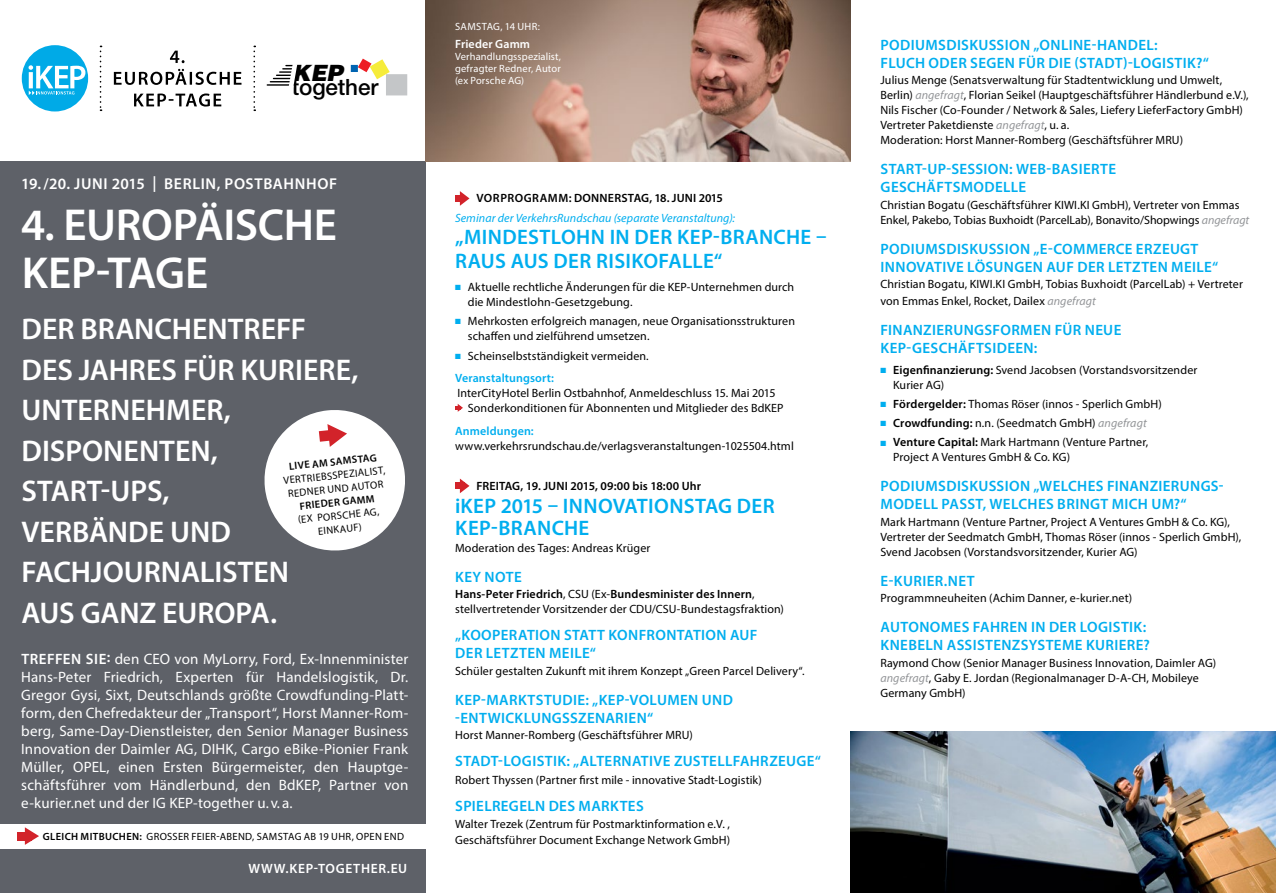
<style>
.page{position:relative;width:1276px;height:893px;background:#fff}
.page>*{position:absolute;margin:0;border:0;box-sizing:border-box;transform-origin:0 0}
.t1{font:600 45px/48px "Myriad Pro";letter-spacing:-.01em;color:#fff}
.t2{font:600 30px/40.5px "Myriad Pro";color:#fff}
.t3{font:600 21px/24px "Myriad Pro";letter-spacing:.015em;color:#00aeef}
.t4{font:600 15.75px "Myriad Pro";letter-spacing:.04em;color:#fff}
.t5{font:600 15px/18px "Myriad Pro";letter-spacing:.025em;color:#00aeef}
.t6{font:15px/18px "Myriad Pro";letter-spacing:.01em;color:#fff;text-align:justify}
.t7{font:600 13.5px "Myriad Pro";letter-spacing:.065em;color:#fff}
.t8{font:12px/15px "Myriad Pro";letter-spacing:.01em;color:#000}
.t9{font:600 12px "Myriad Pro";letter-spacing:.015em;color:#000}
.t10{font:italic 12px "Myriad Pro";letter-spacing:.005em;color:#00aeef}
.t11{font:600 12px "Myriad Pro";letter-spacing:.045em;color:#000}
.t12{font:600 12px "Myriad Pro";letter-spacing:.015em;color:#00aeef}
.t13{font:600 12px "Myriad Pro";letter-spacing:.015em;color:#fff}
.t14{font:10.5px "Myriad Pro";letter-spacing:.03em;color:#000}
.t15{font:10.5px/12px "Myriad Pro";letter-spacing:.015em;color:#fff;text-align:justify}
.t16{font:600 10.5px "Myriad Pro";letter-spacing:.04em;color:#000}
.s1{font-weight:600}
.s2{font-weight:400}
.s3{color:#00aeef}
.s4{font-weight:600;color:#00aeef}
.s5{font-style:italic;color:#939598}
</style>
<div class="page">
<div style="left:0;top:162px;width:425px;height:731px;background:#5e6168"></div>
<div style="left:0;top:824px;width:425px;height:24px;background:#fff"></div>
<hr style="left:267px;top:84px;width:26px;height:2px;background:#000">
<div style="left:386px;top:74px;width:21px;height:21px;background:#c4c6c8"></div>
<div style="left:22px;top:45px;width:66px;height:66px;background:#00aae7;border-radius:50%"></div>
<svg style="left:29px;top:65px;width:56px;height:30px"></svg>
<svg style="left:100px;top:46px;width:2px;height:65px"></svg>
<svg style="left:253px;top:46px;width:2px;height:65px"></svg>
<svg style="left:134px;top:93px;width:87px;height:14px"></svg>
<svg style="left:114px;top:69px;width:127px;height:16px"></svg>
<svg style="left:170px;top:51px;width:14px;height:12px"></svg>
<div style="left:18px;top:832px;width:14px;height:8px;background:#d2232a"></div>
<svg style="left:25px;top:827px;width:14px;height:18px"></svg>
<img style="left:425px;top:0;width:425px;height:162px">
<img style="left:850px;top:731px;width:426px;height:162px">
<div style="left:455px;top:483px;width:10px;height:6px;background:#d2232a"></div>
<svg style="left:460px;top:479px;width:9px;height:14px"></svg>
<div style="left:455px;top:195px;width:10px;height:7px;background:#d2232a"></div>
<svg style="left:460px;top:191px;width:9px;height:15px"></svg>
<svg style="left:455px;top:404px;width:8px;height:8px"></svg>
<svg style="left:270px;top:59px;width:120px;height:37px"></svg>
<svg style="left:264px;top:410px;width:141px;height:141px"></svg>
<h3 class="t4" style="left:21px;top:174px;width:317px">19./20. JUNI 2015 | BERLIN, POSTBAHNHOF</h3>
<h1 class="t1" style="left:21px;top:200px;width:70px">4. EURO</h1>
<h1 class="t1" style="left:22px;top:200px;width:263px;text-indent:151px">PÄISCHE<br>KEP-TAGE</h1>
<h2 class="t2" style="left:21px;top:308px;width:339px">DER BRANCHENTREFF<br>DES JAHRES FÜR KURIERE,<br>UNTERNEHMER,<br>DISPONENTEN,<br>START-UPS,<br>VERBÄNDE UND<br>FACHJOURNALISTEN<br>AUS GANZ EUROPA.</h2>
<p class="t16" style="left:288px;top:460px;width:88px;rotate:-6deg">LIVE AM SAMST AG</p>
<p class="t14" style="left:283px;top:474px;width:14px;rotate:-6deg">Vertriebsspe</p>
<p class="t14" style="left:348px;top:467px;width:13px;rotate:-6deg">zialist</p>
<p class="t14" style="left:287px;top:487px;width:77px;rotate:-6deg">Red ner und Autor</p>
<p class="t16" style="left:299px;top:499px;width:76px;rotate:-6deg">FRIEDER GAMM</p>
<p class="t14" style="left:297px;top:513px;width:33px;rotate:-6deg">(ex Porsche</p>
<p class="t14" style="left:317px;top:525px;width:23px;rotate:-6deg">Einkauf</p>
<p class="t6" style="left:21px;top:650px;width:388px"><span class="s1">TREFFEN SIE:</span> den CEO von MyLorry, Ford, Ex-Innenminister Hans-Peter Friedrich, Experten für Handelslogistik, Dr.<br>Gregor Gysi, Sixt, Deutschlands größte Crowdfunding-Platt&shy;form, den Chefredakteur der „Transport“, Horst Manner-Rom&shy;berg, Same-Day-Dienstleister, den Senior Manager Business Innovation der Daimler AG, DIHK, Cargo eBike-Pionier Frank Müller, OPEL, einen Ersten Bürgermeister, den Hauptge&shy;schäftsführer vom Händlerbund, den BdKEP, Partner von e-kurier.net und der IG KEP-together u.v. a.</p>
<p class="t16" style="left:43px;top:830px;width:160px">GLEICH MITBUCHEN: <span class="s2">GroSSer Feier</span></p>
<p class="t14" style="left:216px;top:830px;width:54px">-Abe nd, Samstag</p>
<p class="t14" style="left:304px;top:830px;width:100px">ab 19 Uhr, open end</p>
<p class="t7" style="left:248px;top:860px;width:160px">WWW.KEP-TOGETHER.EU</p>
<p class="t15" style="left:455px;top:20px;width:13px">Samstag</p>
<p class="t15" style="left:500px;top:20px;width:41px">, 14 Uhr:</p>
<p class="t13" style="left:455px;top:36px;width:77px">FRIEDER GAMM</p>
<p class="t15" style="left:455px;top:50px;width:108px">Verhandlungsspezialist, gefragter Redner, Autor (ex Porsche AG)</p>
<p class="t11" style="left:476px;top:191px;width:115px">VORPROGRAMM: DONNER</p>
<p class="t9" style="left:621px;top:191px;width:63px">STAG, 18. JUNI</p>
<p class="t9" style="left:698px;top:191px;width:26px">2015</p>
<p class="t10" style="left:455px;top:211px;width:281px">Seminar der VerkehrsRundschau (separate Veranstaltung):</p>
<h3 class="t3" style="left:455px;top:225px;width:373px">„MINDESTLOHN IN DER KEP-BRANCHE –<br>RAUS AUS DER RISIKOFALLE“</h3>
<p class="t8" style="left:468px;top:279px;width:328px;text-indent:-13px"><span class="s3">■</span> Aktuelle rechtliche Änderungen für die KEP-Unternehmen durch die Mindestlohn-Gesetzgebung.</p>
<p class="t8" style="left:468px;top:314px;width:329px;text-indent:-13px"><span class="s3">■</span> Mehrkosten erfolgreich managen, neue Organisationsstrukturen schaffen und zielführend umsetzen.</p>
<p class="t8" style="left:455px;top:344px;width:195px;line-height:22.5px"><span class="s3">■</span> Scheinselbstständigkeit vermeiden.<br><span class="s4">VERANSTALTUNGSORT:</span></p>
<p class="t8" style="left:468px;top:385px;width:317px;text-indent:-10px">InterCityHotel Berlin Ostbahnhof, Anmeldeschluss 15. Mai 2015<br>Sonderkonditionen für Abonnenten und Mitglieder des BdKEP</p>
<p class="t12" style="left:455px;top:423px;width:80px">ANMELDUNGEN:</p>
<p class="t8" style="left:455px;top:438px;width:340px">www.verkehrsrundschau.de/verlagsveranstaltungen-1025504.html</p>
<p class="t9" style="left:476px;top:478px;width:7px">FREI</p>
<p class="t9" style="left:499px;top:478px;width:57px">TAG, 19. JUNI</p>
<p class="t9" style="left:570px;top:478px;width:132px">2015, 09:00 BIS 18:00 UHR</p>
<h3 class="t3" style="left:455px;top:494px;width:321px;line-height:22.5px">IKEP 2015 – INNOVATIONSTAG DER<br>KEP-BRANCHE</h3>
<p class="t8" style="left:455px;top:540px;width:197px">Moderation des Tages: Andreas Krüger</p>
<p class="t5" style="left:455px;top:567px;width:68px">KEY NOTE</p>
<p class="t8" style="left:455px;top:586px;width:330px"><span class="s1">HANS-PETER FRIEDRICH</span>, CSU (Ex-<span class="s1">BUNDESMINISTER DES INNERN</span>, stellvertretender Vorsitzender der CDU/CSU-Bundestagsfraktion)</p>
<p class="t5" style="left:455px;top:626px;width:304px">„KOOPERATION STATT KONFRONTATION AUF<br>DER LETZTEN MEILE“</p>
<p class="t8" style="left:455px;top:663px;width:351px">Schüler gestalten Zukunft mit ihrem Konzept „Green Parcel Delivery“.</p>
<p class="t5" style="left:455px;top:690px;width:72px">KEP-MARKTST</p>
<p class="t5" style="left:455px;top:690px;width:278px;text-indent:97px">UDIE: „KEP-VOLUMEN UND -ENTWICKLUNGSSZENARIEN“</p>
<p class="t8" style="left:455px;top:727px;width:239px">Horst Manner-Romberg (Geschäftsführer MRU)</p>
<p class="t5" style="left:455px;top:752px;width:367px">STADT-LOGISTIK: „ALTERNATIVE ZUSTELLFAHRZEUGE“</p>
<p class="t8" style="left:455px;top:772px;width:308px">Robert Thyssen (Partner first mile - innovative Stadt-Logistik)</p>
<p class="t5" style="left:455px;top:797px;width:188px">SPIELREGELN DES MARKTES</p>
<p class="t8" style="left:455px;top:815px;width:277px;line-height:16.5px">Walter Trezek (Zentrum für Postmarktinformation e.V. ,<br>Geschäftsführer Document Exchange Network GmbH)</p>
<p class="t5" style="left:880px;top:35px;width:330px">PODIUMSDISKUSSION „ONLINE-HANDEL:<br>FLUCH ODER SEGEN FÜR DIE (STADT)-LOGISTIK?“</p>
<p class="t8" style="left:880px;top:72px;width:370px">Julius Menge (Senatsverwaltung für Stadtentwicklung und Umwelt, Berlin) <span class="s5">angefragt</span>, Florian Seikel (Hauptgeschäftsführer Händlerbund e.V.), Nils Fischer (Co-Founder / Network &amp; Sales, Liefery LieferFactory GmbH)<br>Vertreter Paketdienste <span class="s5">angefragt</span>, u. a.<br>Moderation: Horst Manner-Romberg (Geschäftsführer MRU)</p>
<p class="t5" style="left:880px;top:160px;width:237px">START-UP-SESSION: WEB-BASIERTE<br>GESCHÄFTSMODELLE</p>
<p class="t8" style="left:880px;top:197px;width:370px">Christian Bogatu (Geschäftsführer KIWI.KI GmbH), Vertreter von Emmas<br>Enkel, Pakebo, Tobias Buxhoidt (ParcelLab), Bonavito/Shopwings <span class="s5">angefragt</span></p>
<p class="t5" style="left:880px;top:239px;width:339px">PODIUMSDISKUSSION „E-COMMERCE ERZEUGT<br>INNOVATIVE LÖSUNGEN AUF DER LETZTEN MEILE“</p>
<p class="t8" style="left:880px;top:276px;width:364px;line-height:16.5px">Christian Bogatu, KIWI.KI GmbH, Tobias Buxhoidt (ParcelLab) + Vertreter von Emmas Enkel, Rocket, Dailex <span class="s5">angefragt</span></p>
<p class="t5" style="left:880px;top:320px;width:242px">FINANZIERUNGSFORMEN FÜR NEUE<br>KEP-GESCHÄFTSIDEEN:</p>
<p class="t8" style="left:893px;top:362px;width:306px;text-indent:-13px"><span class="s3">■</span> <span class="s1">EIGENFINANZIERUNG:</span> Svend Jacobsen (Vorstandsvorsitzender<br>Kurier AG)</p>
<p class="t8" style="left:880px;top:396px;width:283px"><span class="s3">■</span> <span class="s1">FÖRDERGELDER:</span> Thomas Röser (innos - Sperlich GmbH)</p>
<p class="t8" style="left:880px;top:415px;width:268px"><span class="s3">■</span> <span class="s1">CROWDFUNDING:</span> n.n. (Seedmatch GmbH) <span class="s5">angefragt</span></p>
<p class="t8" style="left:893px;top:435px;width:257px;text-indent:-13px"><span class="s3">■</span> <span class="s1">VENTURE CAPITAL:</span> Mark Hartmann (Venture Partner,<br>Project A Ventures GmbH &amp; Co. KG)</p>
<p class="t5" style="left:880px;top:477px;width:344px">PODIUMSDISKUSSION „WELCHES FINANZIERUNGS-<br>MODELL PASST, WELCHES BRINGT MICH UM?“</p>
<p class="t8" style="left:880px;top:514px;width:362px">Mark Hartmann (Venture Partner, Project A Ventures GmbH &amp; Co. KG),<br>Vertreter der Seedmatch GmbH, Thomas Röser (innos - Sperlich GmbH),<br>Svend Jacobsen (Vorstandsvorsitzender, Kurier AG)</p>
<p class="t5" style="left:880px;top:571px;width:93px">E-KURIER.NET</p>
<p class="t8" style="left:880px;top:591px;width:253px">Programmneuheiten (Achim Danner, e-kurier.net)</p>
<p class="t5" style="left:880px;top:618px;width:271px">AUTONOMES FAHREN IN DER LOGISTIK:<br>KNEBELN ASSISTENZSYSTEME KURIERE?</p>
<p class="t8" style="left:880px;top:655px;width:337px">Raymond Chow (Senior Manager Business Innovation, Daimler AG) <span class="s5">angefragt</span>, Gaby E. Jordan (Regionalmanager D-A-CH, Mobileye<br>Germany GmbH)</p>
</div>
